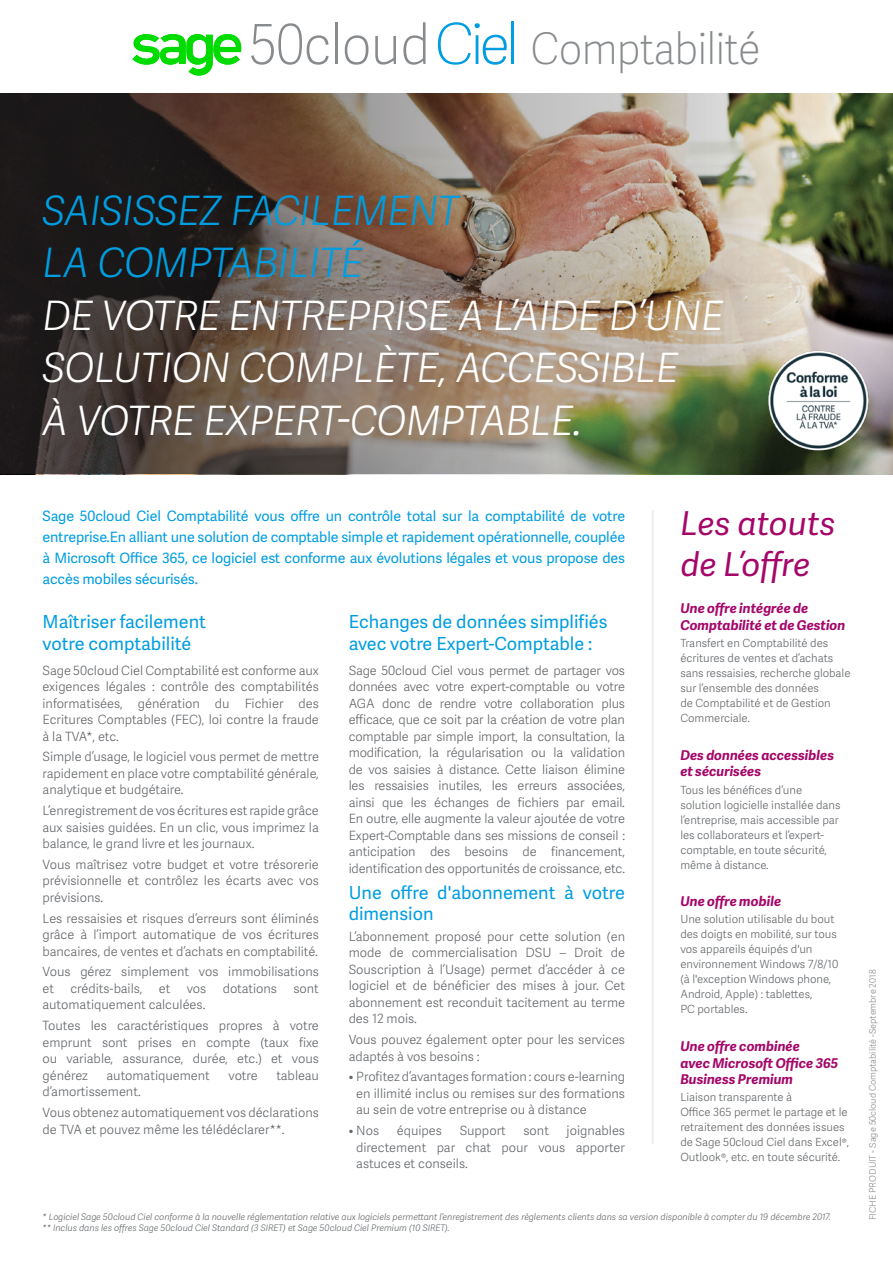
<style>
.page{position:relative;width:893px;height:1263px;background:#fff}
.page>*{position:absolute;margin:0;border:0;box-sizing:border-box;transform-origin:0 0}
.Ligne_titre__gauche{font:55.2px "Adelle Sans SAGE Th";letter-spacing:-.02em;color:#888b8d;scale:.95 1}
.Ligne_titre__gauche-2{font:43.5px "Adelle Sans SAGE Th";letter-spacing:-.02em;color:#888b8d;scale:.95 1}
.Titre_header_Mid_Cya{font:italic 40.5px/52.5px "Adelle Sans SAGE Lt";letter-spacing:-.005em;color:#fff}
.Grand_titre_produit{font:italic 33px/40.5px "Adelle Sans SAGE";letter-spacing:-.005em;color:#a40769}
.Intertitre_bleu_rect{font:18px/21.6px "Adelle Sans SAGE";color:#009de0}
.Body_8_5pt{font:18px/21.6px "Adelle Sans SAGE";color:#009de0}
.Chapo_Mid_Cyan{font:14.25px/21px "Adelle Sans SAGE";letter-spacing:-.01em;color:#009de0;text-align:justify}
.Petit_Titre_ital_non{font:italic 700 13.5px/16.5px "Adelle Sans SAGE";color:#a40769}
.Body_8_5pt-2{font:12.75px/16.5px "Adelle Sans SAGE Lt";color:#63666a;text-align:justify}
.Body_sidebar{font:11.25px/15px "Adelle Sans SAGE Lt";color:#63666a}
.Body_sidebar-2{font:italic 9px "Adelle Sans SAGE Lt";color:#63666a}
.t1{font:9px "Adelle Sans SAGE Lt";color:#888b8d}
.s1{color:#009de0}
</style>
<div class="page">
<img style="left:0;top:94px;width:893px;height:380px">
<hr style="left:652px;top:510px;width:2px;height:634px;background:#eff0f0">
<img style="left:765px;top:349px;width:107px;height:104px">
<svg style="left:132px;top:34px;width:110px;height:42px"></svg>
<svg style="left:438px;top:22px;width:69px;height:43px"></svg>
<hr style="left:511px;top:21px;width:3px;height:43px;background:#009de0">
<p class="Ligne_titre__gauche" style="left:249px;top:5px;width:192px">50cloud</p>
<p class="Ligne_titre__gauche-2" style="left:530px;top:18px;width:244px">Comptabilité</p>
<p class="Titre_header_Mid_Cya" style="left:43px;top:183px;width:682px"><span class="s1">SAISISSEZ FACILEMENT<br>LA COMPTABILITÉ<br></span>DE VOTRE ENTREPRISE A L’AIDE D’UNE<br>SOLUTION COMPLÈTE, ACCESSIBLE<br>À VOTRE EXPERT-COMPTABLE.</p>
<p class="Chapo_Mid_Cyan" style="left:43px;top:505px;width:584px">Sage 50cloud Ciel Comptabilité vous offre un contrôle total sur la comptabilité de votre entreprise.En alliant une solution de comptable simple et rapidement opérationnelle, couplée à Microsoft Office 365, ce logiciel est conforme aux évolutions légales et vous propose des accès mobiles sécurisés.</p>
<p class="Intertitre_bleu_rect" style="left:43px;top:610px;width:165px">Maîtriser facilement votre comptabilité</p>
<p class="Body_8_5pt-2" style="left:43px;top:661px;width:278px">Sage 50cloud Ciel Comptabilité est conforme aux exigences légales : contrôle des comptabilités informatisées, génération du Fichier des Ecritures Comptables (FEC), loi contre la fraude à la TVA*, etc.</p>
<p class="Body_8_5pt-2" style="left:43px;top:748px;width:278px">Simple d’usage, le logiciel vous permet de mettre rapidement en place votre comptabilité générale, analytique et budgétaire.</p>
<p class="Body_8_5pt-2" style="left:43px;top:802px;width:278px">L’enregistrement de vos écritures est rapide grâce aux saisies guidées. En un clic, vous imprimez la balance, le grand livre et les journaux.</p>
<p class="Body_8_5pt-2" style="left:43px;top:856px;width:278px">Vous maîtrisez votre budget et votre trésorerie prévisionnelle et contrôlez les écarts avec vos prévisions.</p>
<p class="Body_8_5pt-2" style="left:43px;top:909px;width:278px">Les ressaisies et risques d’erreurs sont éliminés grâce à l’import automatique de vos écritures bancaires, de ventes et d’achats en comptabilité.</p>
<p class="Body_8_5pt-2" style="left:43px;top:963px;width:278px">Vous gérez simplement vos immobilisations et</p>
<p class="Body_8_5pt-2" style="left:70px;top:980px;width:74px">crédits-bails,</p>
<p class="Body_8_5pt-2" style="left:159px;top:980px;width:13px">et</p>
<p class="Body_8_5pt-2" style="left:187px;top:980px;width:21px">vos</p>
<p class="Body_8_5pt-2" style="left:223px;top:980px;width:56px">dotations</p>
<p class="Body_8_5pt-2" style="left:293px;top:980px;width:27px">sont</p>
<p class="Body_8_5pt-2" style="left:43px;top:996px;width:164px">automatiquement calculées.</p>
<p class="Body_8_5pt-2" style="left:43px;top:1017px;width:278px">Toutes les caractéristiques propres à votre emprunt sont prises en compte (taux fixe ou variable, assurance, durée, etc.) et vous générez</p>
<p class="Body_8_5pt-2" style="left:107px;top:1066px;width:105px">automatiquement</p>
<p class="Body_8_5pt-2" style="left:229px;top:1066px;width:31px">votre</p>
<p class="Body_8_5pt-2" style="left:276px;top:1066px;width:44px">tableau</p>
<p class="Body_8_5pt-2" style="left:43px;top:1083px;width:100px">d’amortissement.</p>
<p class="Body_8_5pt-2" style="left:43px;top:1104px;width:278px">Vous obtenez automatiquement vos déclarations de TVA et pouvez même les télédéclarer**.</p>
<p class="Intertitre_bleu_rect" style="left:349px;top:610px;width:260px">Echanges de données simplifiés avec votre Expert-Comptable :</p>
<p class="Body_8_5pt-2" style="left:349px;top:661px;width:278px">Sage 50cloud Ciel vous permet de partager vos données avec votre expert-comptable ou votre AGA donc de rendre votre collaboration plus efficace, que ce soit par la création de votre plan comptable par simple import, la consultation, la modification, la régularisation ou la validation de vos saisies à distance. Cette liaison élimine les ressaisies inutiles, les erreurs associées, ainsi que les échanges de fichiers par email.<br>En outre, elle augmente la valeur ajoutée de votre Expert-Comptable dans ses missions de conseil : anticipation des besoins de financement, identification des opportunités de croissance, etc.</p>
<p class="Body_8_5pt" style="left:349px;top:881px;width:278px">Une offre d'abonnement à votre dimension</p>
<p class="Body_8_5pt-2" style="left:349px;top:928px;width:278px">L’abonnement proposé pour cette solution (en mode de commercialisation DSU – Droit de Souscription à l’Usage) permet d’accéder à ce logiciel et de bénéficier des mises à jour. Cet abonnement est reconduit tacitement au terme des 12 mois.</p>
<p class="Body_8_5pt-2" style="left:349px;top:1031px;width:278px">Vous pouvez également opter pour les services adaptés à vos besoins :</p>
<p class="Body_8_5pt-2" style="left:356px;top:1068px;width:270px;text-indent:-8px">• Profitez d’avantages formation : cours e-learning en illimité inclus ou remises sur des formations au sein de votre entreprise ou à distance</p>
<p class="Body_8_5pt-2" style="left:349px;top:1122px;width:32px">• Nos</p>
<p class="Body_8_5pt-2" style="left:397px;top:1122px;width:47px">équipes</p>
<p class="Body_8_5pt-2" style="left:460px;top:1122px;width:48px">Support</p>
<p class="Body_8_5pt-2" style="left:523px;top:1122px;width:27px">sont</p>
<p class="Body_8_5pt-2" style="left:356px;top:1122px;width:270px;text-indent:210px">joignables directement par chat pour vous apporter astuces et conseils.</p>
<p class="Grand_titre_produit" style="left:680px;top:502px;width:157px">Les atouts de L’offre</p>
<p class="Petit_Titre_ital_non" style="left:680px;top:600px;width:167px">Une offre intégrée de<br>Comptabilité et de Gestion</p>
<p class="Body_sidebar" style="left:680px;top:635px;width:149px">Transfert en Comptabilité des</p>
<p class="Body_sidebar" style="left:680px;top:650px;width:154px">écritures de ventes et d’achats</p>
<p class="Body_sidebar" style="left:680px;top:665px;width:172px">sans ressaisies, recherche globale</p>
<p class="Body_sidebar" style="left:680px;top:680px;width:140px">sur l’ensemble des données</p>
<p class="Body_sidebar" style="left:680px;top:695px;width:152px">de Comptabilité et de Gestion</p>
<p class="Body_sidebar" style="left:680px;top:710px;width:71px">Commerciale.</p>
<p class="Petit_Titre_ital_non" style="left:680px;top:746px;width:155px">Des données accessibles et sécurisées</p>
<p class="Body_sidebar" style="left:680px;top:782px;width:123px">Tous les bénéfices d’une</p>
<p class="Body_sidebar" style="left:680px;top:797px;width:162px">solution logicielle installée dans l’entreprise, mais accessible par les collaborateurs et l’expert&shy;comptable, en toute sécurité, même à distance.</p>
<p class="Petit_Titre_ital_non" style="left:680px;top:893px;width:102px">Une offre mobile</p>
<p class="Body_sidebar" style="left:680px;top:911px;width:156px">Une solution utilisable du bout</p>
<p class="Body_sidebar" style="left:680px;top:926px;width:158px">des doigts en mobilité, sur tous</p>
<p class="Body_sidebar" style="left:680px;top:941px;width:159px">vos appareils équipés d'un environnement Windows 7/8/10 (à l'exception Windows phone,<br>Android, Apple) : tablettes,<br>PC portables.</p>
<p class="Petit_Titre_ital_non" style="left:680px;top:1038px;width:160px">Une offre combinée<br>avec Microsoft Office 365<br>Business Premium</p>
<p class="Body_sidebar" style="left:680px;top:1089px;width:170px">Liaison transparente à<br>Office 365 permet le partage et le retraitement des données issues de Sage 50cloud Ciel dans Excel®,<br>Outlook®, etc. en toute sécurité.</p>
<p class="Body_sidebar-2" style="left:43px;top:1210px;width:790px">* Logiciel Sage 50cloud Ciel conforme à la nouvelle réglementation relative aux logiciels permettant l’enregistrement des règlements clients dans sa version disponible à compter du 19 décembre 2017.</p>
<p class="Body_sidebar-2" style="left:43px;top:1221px;width:409px">** Inclus dans les offres Sage 50cloud Ciel Standard (3 SIRET) et Sage 50cloud Ciel Premium (10 SIRET).</p>
<p class="t1" style="left:866px;top:1220px;width:252px;rotate:-90deg">FICHE PRODUIT - Sage 50cloud Comptabilité -Septembre 2018</p>
</div>
